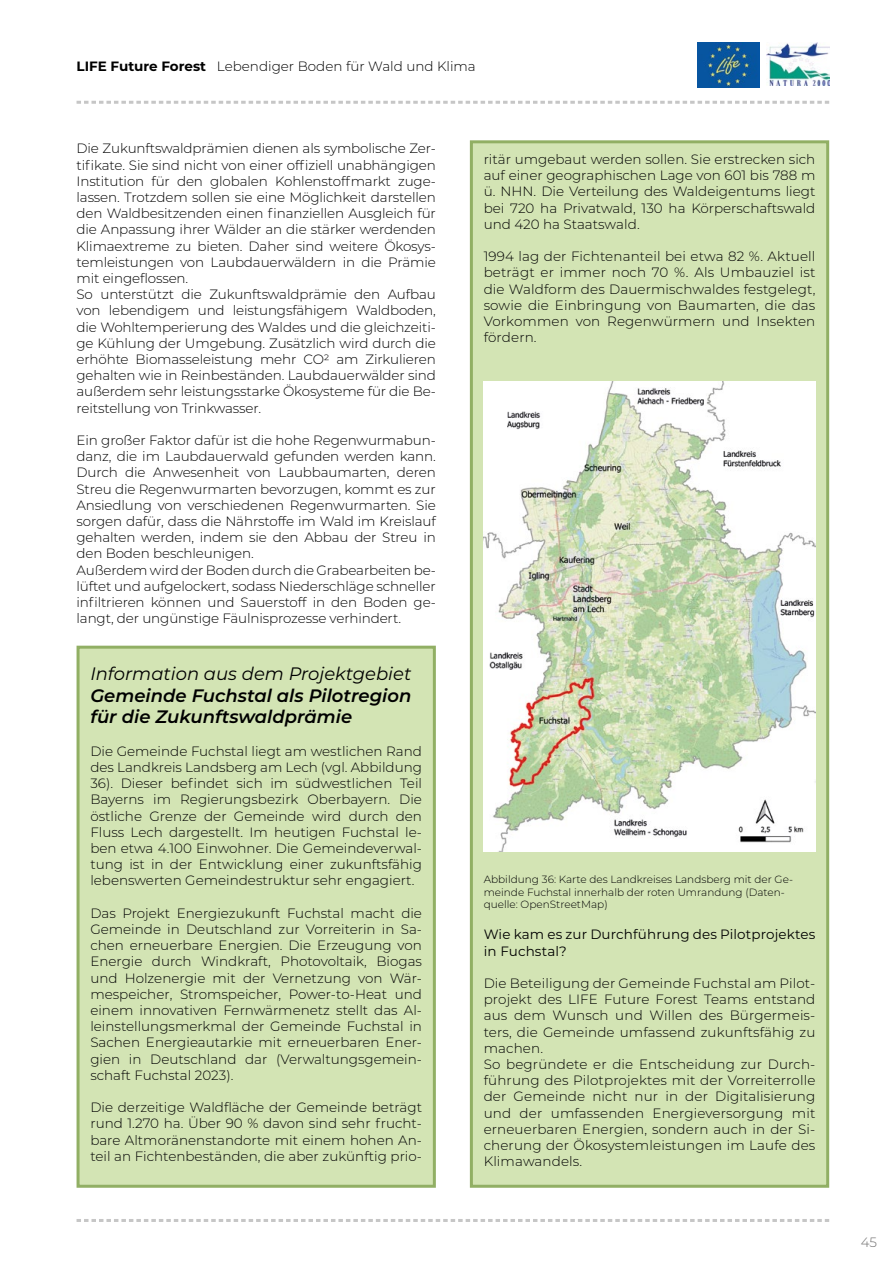
<style>
.page{position:relative;width:893px;height:1263px;background:#fff}
.page>*{position:absolute;margin:0;border:0;box-sizing:border-box;transform-origin:0 0}
.t1{font:italic 600 18px/21.6px "Montserrat";color:#000}
.t2{font:italic 18px "Montserrat";color:#000}
.t3{font:300 13.5px/16.2px "Montserrat";letter-spacing:-.01em;color:#000;text-align:justify}
.t4{font:300 13.5px/16.2px "Montserrat";letter-spacing:.01em;color:#000}
.t5{font:13.5px/16.2px "Montserrat";letter-spacing:.01em;color:#000}
.t6{font:300 13.5px "Montserrat";color:#706f6f}
.t7{font:300 10.5px/12.6px "Montserrat";color:#000}
.s1{font-weight:700}
</style>
<div class="page">
<svg style="left:77px;top:101px;width:752px;height:3px"></svg>
<svg style="left:77px;top:1219px;width:752px;height:3px"></svg>
<img style="left:697px;top:43px;width:63px;height:45px">
<img style="left:766px;top:43px;width:63px;height:43px">
<div style="left:77px;top:646px;width:359px;height:542px;background:#d3e4b4;border:3px solid #91af64"></div>
<div style="left:470px;top:140px;width:359px;height:1048px;background:#d3e4b4;border:3px solid #91af64"></div>
<img style="left:484px;top:382px;width:331px;height:469px">
<p class="t3" style="left:77px;top:58px;width:401px"><span class="s1">LIFE Future Forest</span> Lebendiger Boden für Wald und Klima</p>
<p class="t3" style="left:77px;top:140px;width:361px;text-align:left">Die Zukunftswaldprämien dienen als symbolische Zer&shy;tifikate. Sie sind nicht von einer offiziell unabhängigen Institution für den globalen Kohlenstoffmarkt zuge&shy;lassen. Trotzdem sollen sie eine Möglichkeit darstellen den Waldbesitzenden einen finanziellen Ausgleich für die Anpassung ihrer Wälder an die stärker werdenden Klimaextreme zu bieten. Daher sind weitere Ökosys&shy;temleistungen von Laubdauerwäldern in die Prämie mit eingeflossen.<br>So unterstützt die Zukunftswaldprämie den Aufbau von lebendigem und leistungsfähigem Waldboden, die Wohltemperierung des Waldes und die gleichzeiti&shy;ge Kühlung der Umgebung. Zusätzlich wird durch die erhöhte Biomasseleistung mehr CO2 am Zirkulieren gehalten wie in Reinbeständen. Laubdauerwälder sind außerdem sehr leistungsstarke Ökosysteme für die Be&shy;reitstellung von Trinkwasser.</p>
<p class="t3" style="left:77px;top:432px;width:361px;text-align:left">Ein großer Faktor dafür ist die hohe Regenwurmabun&shy;danz, die im Laubdauerwald gefunden werden kann.<br>Durch die Anwesenheit von Laubbaumarten, deren Streu die Regenwurmarten bevorzugen, kommt es zur Ansiedlung von verschiedenen Regenwurmarten. Sie sorgen dafür, dass die Nährstoffe im Wald im Kreislauf gehalten werden, indem sie den Abbau der Streu in den Boden beschleunigen.<br>Außerdem wird der Boden durch die Grabearbeiten be&shy;lüftet und aufgelockert, sodass Niederschläge schneller infiltrieren können und Sauerstoff in den Boden ge&shy;langt, der ungünstige Fäulnisprozesse verhindert.</p>
<h1 class="t2" style="left:90px;top:661px;width:322px">Information aus dem Projektgebiet</h1>
<h1 class="t1" style="left:90px;top:684px;width:322px">Gemeinde Fuchstal als Pilotregion für die Zukunftswaldprämie</h1>
<p class="t3" style="left:90px;top:742px;width:333px">Die Gemeinde Fuchstal liegt am westlichen Rand des Landkreis Landsberg am Lech (vgl. Abbildung 36). Dieser befindet sich im südwestlichen Teil Bayerns im Regierungsbezirk Oberbayern. Die östliche Grenze der Gemeinde wird durch den Fluss Lech dargestellt. Im heutigen Fuchstal le&shy;ben etwa 4.100 Einwohner. Die Gemeindeverwal&shy;tung ist in der Entwicklung einer zukunftsfähig lebenswerten Gemeindestruktur sehr engagiert.</p>
<p class="t3" style="left:90px;top:904px;width:333px">Das Projekt Energiezukunft Fuchstal macht die Gemeinde in Deutschland zur Vorreiterin in Sa&shy;chen erneuerbare Energien. Die Erzeugung von Energie durch Windkraft, Photovoltaik, Biogas und Holzenergie mit der Vernetzung von Wär&shy;mespeicher, Stromspeicher, Power-to-Heat und einem innovativen Fernwärmenetz stellt das Al&shy;leinstellungsmerkmal der Gemeinde Fuchstal in Sachen Energieautarkie mit erneuerbaren Ener&shy;gien in Deutschland dar (Verwaltungsgemein&shy;schaft Fuchstal 2023).</p>
<p class="t3" style="left:90px;top:1099px;width:333px">Die derzeitige Waldfläche der Gemeinde beträgt rund 1.270 ha. Über 90 % davon sind sehr frucht&shy;bare Altmoränenstandorte mit einem hohen An&shy;teil an Fichtenbeständen, die aber zukünftig prio-</p>
<p class="t3" style="left:484px;top:151px;width:333px">ritär umgebaut werden sollen. Sie erstrecken sich auf einer geographischen Lage von 601 bis 788 m ü. NHN. Die Verteilung des Waldeigentums liegt bei 720 ha Privatwald, 130 ha Körperschaftswald und 420 ha Staatswald.</p>
<p class="t3" style="left:484px;top:248px;width:333px">1994 lag der Fichtenanteil bei etwa 82 %. Aktuell beträgt er immer noch 70 %. Als Umbauziel ist die Waldform des Dauermischwaldes festgelegt, sowie die Einbringung von Baumarten, die das Vorkommen von Regenwürmern und Insekten fördern.</p>
<p class="t7" style="left:484px;top:873px;width:311px">Abbildung 36: Karte des Landkreises Landsberg mit der Ge&shy;meinde Fuchstal innerhalb der roten Umrandung (Daten&shy;quelle: OpenStreetMap)</p>
<p class="t5" style="left:484px;top:926px;width:333px">Wie kam es zur Durchführung des Pilotprojektes in Fuchstal?</p>
<p class="t4" style="left:484px;top:975px;width:333px">Die Beteiligung der Gemeinde Fuchstal am Pilot&shy;projekt des LIFE Future Forest Teams entstand aus dem Wunsch und Willen des Bürgermeis&shy;ters, die Gemeinde umfassend zukunftsfähig zu machen.<br>So begründete er die Entscheidung zur Durch&shy;führung des Pilotprojektes mit der Vorreiterrolle der Gemeinde nicht nur in der Digitalisierung und der umfassenden Energieversorgung mit erneuerbaren Energien, sondern auch in der Si&shy;cherung der Ökosystemleistungen im Laufe des Klimawandels.</p>
<p class="t6" style="left:861px;top:1233px;width:18px">45</p>
</div>
